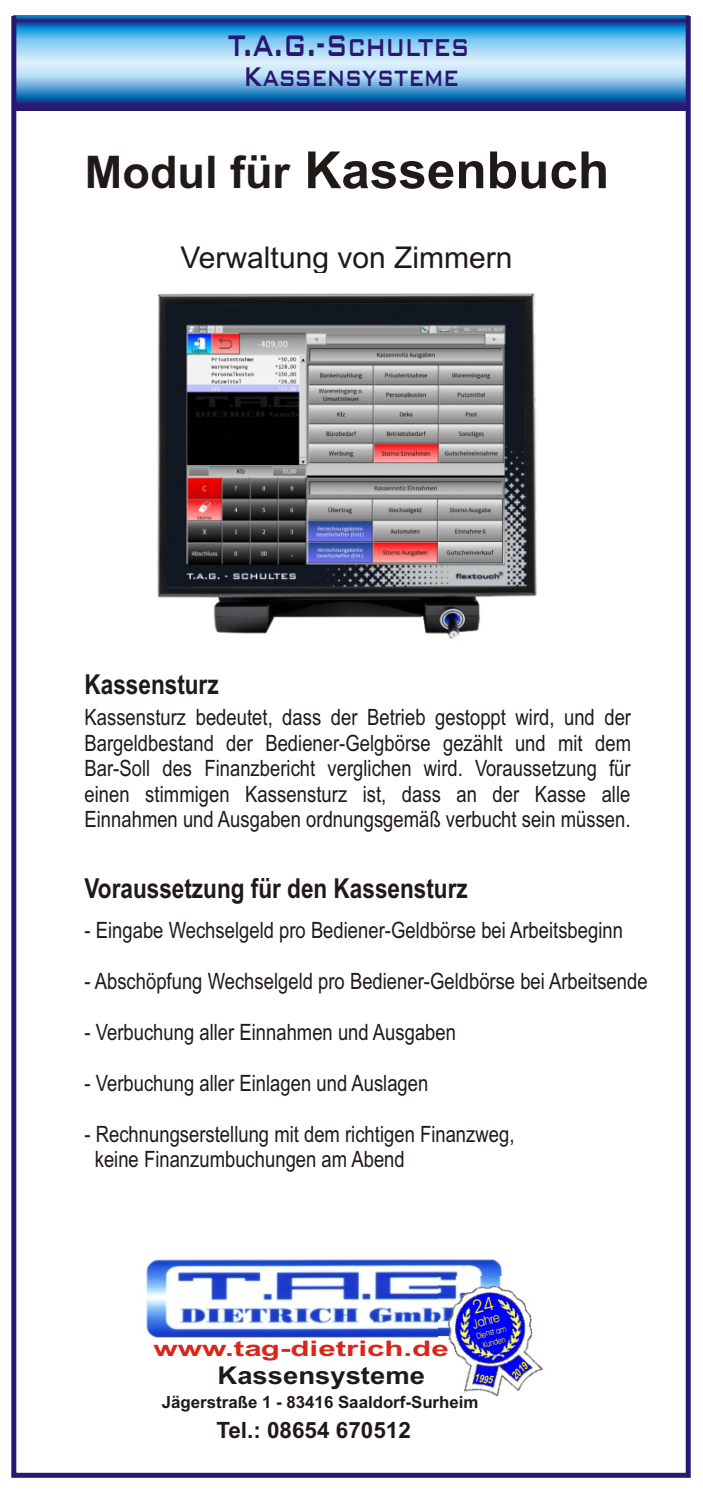
<style>
.page{position:relative;width:703px;height:1490px;background:#fff}
.page>*{position:absolute;margin:0;border:0;box-sizing:border-box;transform-origin:0 0}
.t1{font:700 51.25px "Arial";color:#1f1a17}
.t2{font:39.75px "Bank Gothic Md BT";color:#291770;scale:.7 1}
.t3{font:36.25px "Bank Gothic Md BT";color:#291770;scale:.7 1}
.t4{font:30px "Arial";color:#1f1a17}
.t5{font:700 27.5px "Arial Narrow";color:#1f1a17}
.t6{font:700 24.5px "Arial";color:#1f1a17;scale:1.12 1}
.t7{font:22.5px/25.5px "Arial Narrow";color:#1f1a17;text-align:justify}
.t8{font:700 22.5px "Arial";color:#1f1a17}
.t9{font:700 21.5px "Arial";color:#d9261c;scale:1.46 1}
.t10{font:700 16.75px "Arial";color:#1f1a17}
.t11{font:13px "Avant Garde Bk BT";color:#fff500;scale:.86 1}
.t12{font:italic 700 10.75px "Arial Narrow";color:#fff500;scale:.92 1}
.t13{font:8.5px/10px "Avant Garde Bk BT";color:#fff500;text-align:center;scale:.81 1}
.s1{font-size:45px}
</style>
<div class="page">
<img style="left:146px;top:1259px;width:357px;height:80px">
<img style="left:438px;top:1276px;width:106px;height:120px">
<svg style="left:17px;top:19px;width:667px;height:91px;background:#6ea4d4"></svg>
<div style="left:11px;top:13px;width:679px;height:1465px;border:5px solid #291770"></div>
<img style="left:157px;top:293px;width:381px;height:346px">
<svg style="left:472px;top:1296px;width:22px;height:18px"></svg>
<svg style="left:486px;top:1331px;width:4px;height:5px"></svg>
<h2 class="t2" style="left:228px;top:26px;width:346px">T.A.G.-Schultes</h2>
<h3 class="t3" style="left:243px;top:59px;width:309px">Kassensysteme</h3>
<h1 class="t1" style="left:85px;top:151px;width:525px"><span class="s1">Modul für</span> Kassenbuch</h1>
<h3 class="t4" style="left:180px;top:247px;width:333px">Verwaltung von Zimmern</h3>
<p class="t5" style="left:84px;top:664px;width:136px">Kassensturz</p>
<p class="t7" style="left:84px;top:707px;width:548px">Kassensturz bedeutet, dass der Betrieb gestoppt wird, und der Bargeldbestand der Bediener-Gelgbörse gezählt und mit dem Bar-Soll des Finanzbericht verglichen wird. Voraussetzung für einen stimmigen Kassensturz ist, dass an der Kasse alle Einnahmen und Ausgaben ordnungsgemäß verbucht sein müssen.</p>
<p class="t5" style="left:84px;top:867px;width:385px">Voraussetzung für den Kassensturz</p>
<p class="t7" style="left:84px;top:919px;width:540px">- Eingabe Wechselgeld pro Bediener-Geldbörse bei Arbeitsbeginn</p>
<p class="t7" style="left:84px;top:970px;width:564px">- Abschöpfung Wechselgeld pro Bediener-Geldbörse bei Arbeitsende</p>
<p class="t7" style="left:84px;top:1021px;width:373px">- Verbuchung aller Einnahmen und Ausgaben</p>
<p class="t7" style="left:84px;top:1072px;width:345px">- Verbuchung aller Einlagen und Auslagen</p>
<p class="t7" style="left:95px;top:1123px;width:421px;text-indent:-10px">- Rechnungserstellung mit dem richtigen Finanzweg, keine Finanzumbuchungen am Abend</p>
<p class="t11" style="left:471px;top:1319px;width:34px;rotate:-15deg">Jahre</p>
<p class="t13" style="left:475px;top:1332px;width:39px;rotate:-15deg">Die st am<br>Kunden</p>
<p class="t12" style="left:475px;top:1370px;width:21px;rotate:7deg">1995</p>
<p class="t9" style="left:153px;top:1340px;width:204px">www.tag-dietrich.de</p>
<p class="t6" style="left:217px;top:1366px;width:187px">Kassensysteme</p>
<p class="t10" style="left:162px;top:1396px;width:318px">Jägerstraße 1 - 83416 Saaldorf-Surheim</p>
<p class="t8" style="left:216px;top:1422px;width:196px">Tel.: 08654 670512</p>
<p class="t12" style="left:507px;top:1371px;width:21px;rotate:-43deg">02 19</p>
</div>
